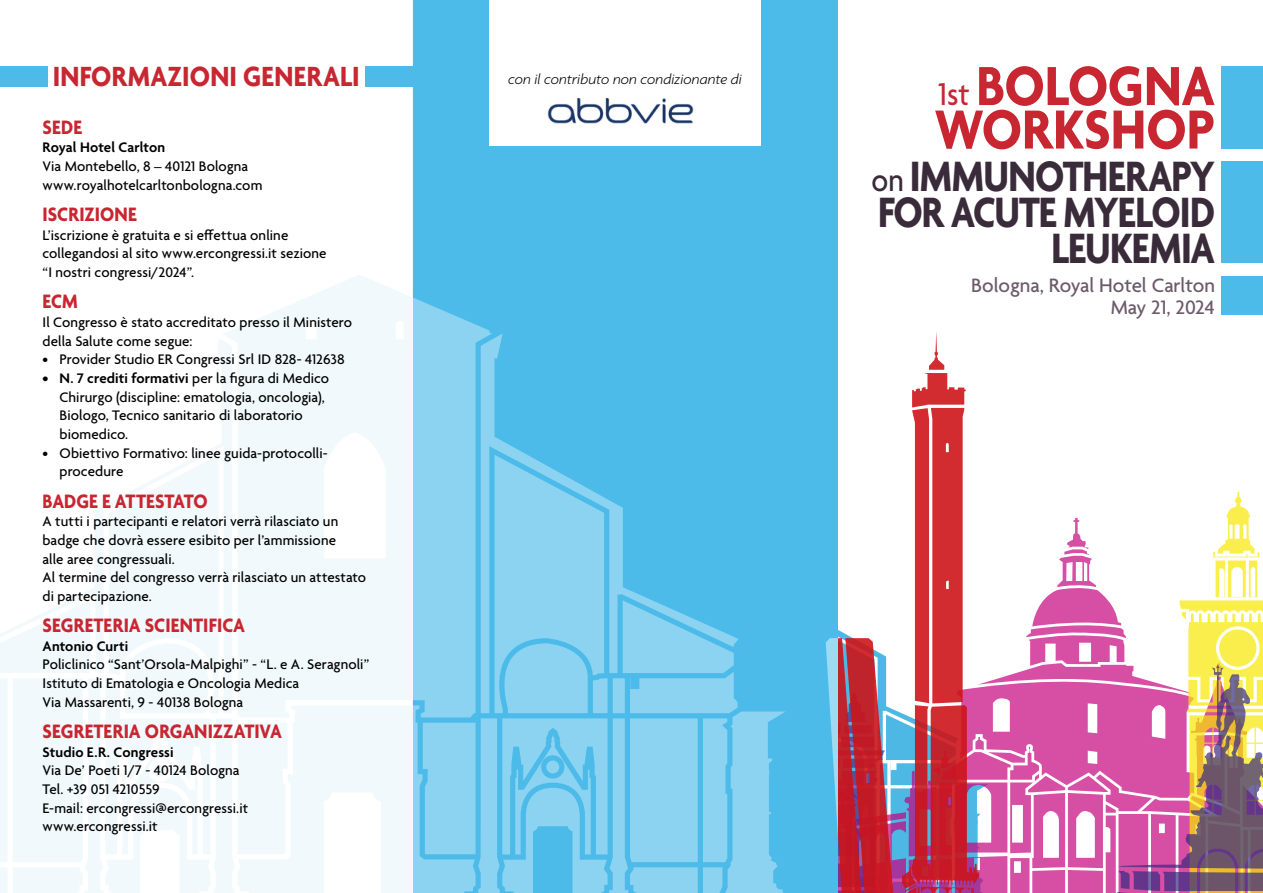
<style>
.page{position:relative;width:1263px;height:893px;background:#fff}
.page>*{position:absolute;margin:0;border:0;box-sizing:border-box;transform-origin:0 0}
.t1{font:700 59.55px/43.5px "Agenda";color:#c82631;scale:.9 1}
.t2{font:700 45.9px/36px "Agenda";letter-spacing:-.025em;color:#3a2b3a;text-align:right;scale:.85 1}
.t3{font:700 30px "Agenda";letter-spacing:.01em;color:#c82631;scale:.9 1}
.t4{font:700 21px "Agenda";letter-spacing:.005em;color:#c82631;scale:.9 1}
.t5{font:500 21px/22.5px "Agenda";color:#6c5a6a;text-align:right}
.t6{font:500 15px/18.6px "Agenda";letter-spacing:.005em;color:#000}
.t7{font:600 15px "Agenda";letter-spacing:.005em;color:#000}
.t8{font:italic 300 15px "Agenda";letter-spacing:.005em;color:#000}
.s1{font-weight:600}
.s2{font-weight:500;font-size:34.05px}
</style>
<div class="page">
<svg style="left:979px;top:518px;width:137px;height:375px;fill:#d74ea5"></svg>
<svg style="left:1116px;top:492px;width:147px;height:401px"></svg>
<svg style="left:885px;top:332px;width:94px;height:561px"></svg>
<div style="left:1221px;top:66px;width:42px;height:83px;background:#4cbbe9"></div>
<div style="left:412px;top:0;width:426px;height:893px;background:#4cbbe9"></div>
<svg style="left:826px;top:630px;width:59px;height:263px"></svg>
<svg style="left:412px;top:274px;width:373px;height:619px"></svg>
<div style="left:0;top:0;width:412px;height:893px;background:linear-gradient(to right,#fcfeff,#f6fbfe)"></div>
<div style="left:489px;top:0;width:272px;height:145px;background:#fff"></div>
<img style="left:547px;top:98px;width:147px;height:26px">
<div style="left:0;top:66px;width:47px;height:20px;background:#4cbbe9"></div>
<div style="left:365px;top:66px;width:47px;height:20px;background:#4cbbe9"></div>
<div style="left:1221px;top:162px;width:42px;height:101px;background:#4cbbe9"></div>
<div style="left:1221px;top:276px;width:42px;height:39px;background:#4cbbe9"></div>
<h3 class="t3" style="left:53px;top:61px;width:343px">INFORMAZIONI GENERALI</h3>
<h3 class="t4" style="left:43px;top:116px;width:45px">SEDE</h3>
<p class="t7" style="left:43px;top:140px;width:124px">Royal Hotel Carlton</p>
<p class="t6" style="left:43px;top:158px;width:221px">Via Montebello, 8 – 40121 Bologna www.royalhotelcarltonbologna.com</p>
<h3 class="t4" style="left:43px;top:203px;width:106px">ISCRIZIONE</h3>
<p class="t6" style="left:43px;top:227px;width:286px">L’iscrizione è gratuita e si effettua online collegandosi al sito www.ercongressi.it sezione “I nostri congressi/2024”.</p>
<h3 class="t4" style="left:43px;top:290px;width:41px">ECM</h3>
<p class="t6" style="left:43px;top:314px;width:311px">Il Congresso è stato accreditato presso il Ministero della Salute come segue:</p>
<p class="t6" style="left:43px;top:351px;width:304px">• Provider Studio ER Congressi Srl ID 828- 412638</p>
<p class="t6" style="left:60px;top:370px;width:271px;text-indent:-17px"><span class="s1">• N. 7 crediti formativi</span> per la figura di Medico Chirurgo (discipline: ematologia, oncologia), Biologo, Tecnico sanitario di laboratorio biomedico.</p>
<p class="t6" style="left:60px;top:444px;width:270px;text-indent:-17px">• Obiettivo Formativo: linee guida-protocolli&shy;procedure</p>
<h3 class="t4" style="left:43px;top:490px;width:185px">BADGE E ATTESTATO</h3>
<p class="t6" style="left:43px;top:513px;width:325px">A tutti i partecipanti e relatori verrà rilasciato un badge che dovrà essere esibito per l’ammissione<br>alle aree congressuali.<br>Al termine del congresso verrà rilasciato un attestato di partecipazione.</p>
<h3 class="t4" style="left:43px;top:614px;width:227px">SEGRETERIA SCIENTIFICA</h3>
<p class="t7" style="left:43px;top:638px;width:87px">Antonio Curti</p>
<p class="t6" style="left:43px;top:656px;width:328px">Policlinico “Sant’Orsola-Malpighi” - “L. e A. Seragnoli”<br>Istituto di Ematologia e Oncologia Medica<br>Via Massarenti, 9 - 40138 Bologna</p>
<h3 class="t4" style="left:43px;top:720px;width:267px">SEGRETERIA ORGANIZZATIVA</h3>
<p class="t7" style="left:43px;top:744px;width:133px">Studio E.R. Congressi</p>
<p class="t6" style="left:43px;top:762px;width:207px">Via De’ Poeti 1/7 - 40124 Bologna<br>Tel. +39 051 4210559<br>E-mail: ercongressi@ercongressi.it www.ercongressi.it</p>
<p class="t8" style="left:508px;top:70px;width:235px">con il contributo non condizionante di</p>
<h1 class="t1" style="left:935px;top:68px;width:313px"><span class="s2">1st</span> BOLOGNA<br>WORKSHOP</h1>
<h2 class="t2" style="left:871px;top:161px;width:406px"><span class="s2">on</span> IMMUNOTHERAPY<br>FOR ACUTE MYELOID<br>LEUKEMIA</h2>
<h3 class="t5" style="left:971px;top:275px;width:245px">Bologna, Royal Hotel Carlton<br>May 21, 2024</h3>
</div>
